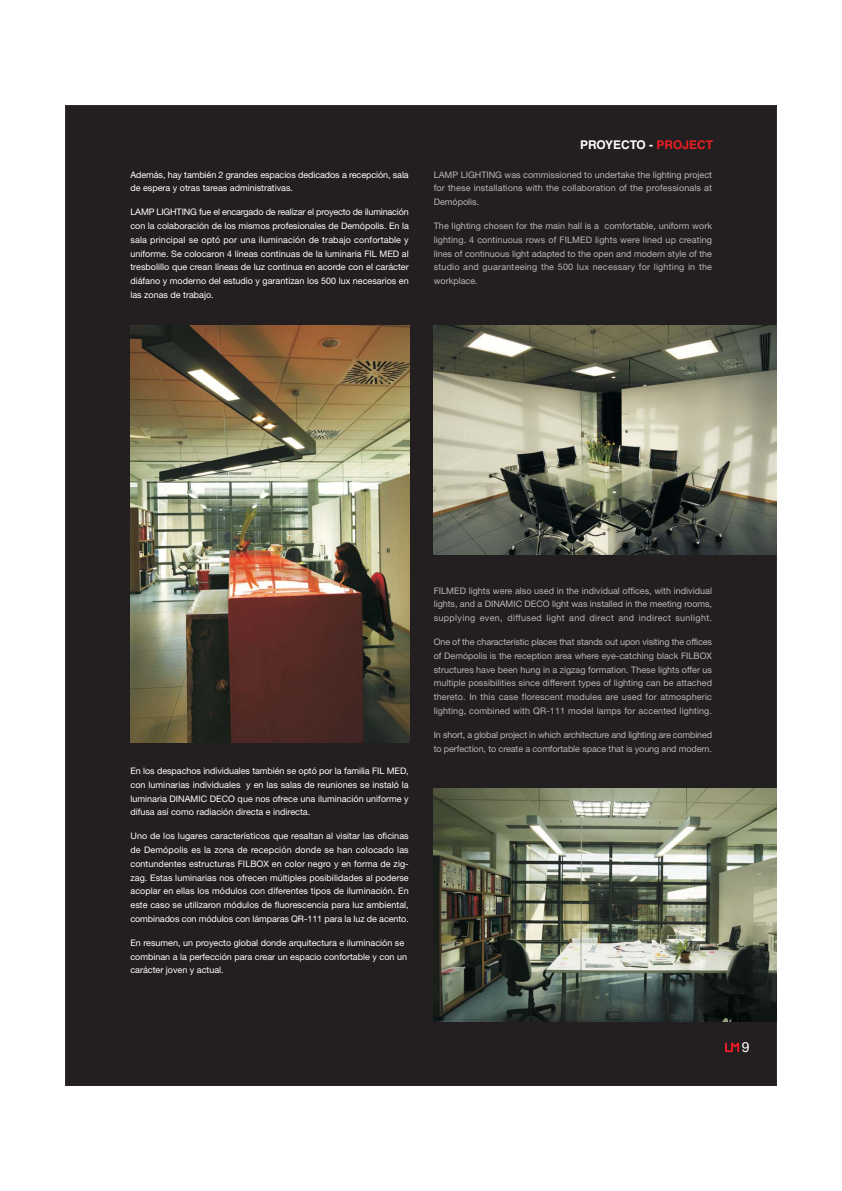
<style>
.page{position:relative;width:842px;height:1191px;background:#fff}
.page>*{position:absolute;margin:0;border:0;box-sizing:border-box;transform-origin:0 0}
.t1{font:14px "Helvetica Neue";color:#fff}
.t2{font:700 12px "Helvetica";color:#fff}
.t3{font:9px/13.8px "Helvetica Neue";color:#fff;text-align:justify}
.t4{font:9px/13.8px "Helvetica Neue";letter-spacing:.01em;color:#b8b7b5;text-align:justify}
.t5{font:9px/13.8px "Helvetica Neue";letter-spacing:-.015em;color:#b8b7b5}
.s1{color:#ed1c24}
</style>
<div class="page">
<div style="left:65px;top:105px;width:712px;height:981px;background:#231f20;border:1px solid #231f20"></div>
<img style="left:131px;top:326px;width:278px;height:417px">
<img style="left:434px;top:326px;width:343px;height:229px">
<img style="left:434px;top:789px;width:343px;height:232px">
<svg style="left:725px;top:1042px;width:15px;height:11px"></svg>
<p class="t3" style="left:130px;top:168px;width:280px">Además, hay también 2 grandes espacios dedicados a recepción, sala de espera y otras tareas administrativas.</p>
<p class="t3" style="left:130px;top:206px;width:280px">LAMP LIGHTING fue el encargado de realizar el proyecto de iluminación con la colaboración de los mismos profesionales de Demópolis. En la sala principal se optó por una iluminación de trabajo confortable y uniforme. Se colocaron 4 líneas continuas de la luminaria FIL MED al tresbolillo que crean líneas de luz continua en acorde con el carácter diáfano y moderno del estudio y garantizan los 500 lux necesarios en las zonas de trabajo.</p>
<h2 class="t2" style="left:580px;top:140px;width:134px">PROYECTO - <span class="s1">PROJECT</span></h2>
<p class="t4" style="left:434px;top:168px;width:280px">LAMP LIGHTING was commissioned to undertake the lighting project for these installations with the collaboration of the professionals at Demópolis.</p>
<p class="t4" style="left:434px;top:220px;width:280px">The lighting chosen for the main hall is a comfortable, uniform work lighting. 4 continuous rows of FILMED lights were lined up creating lines of continuous light adapted to the open and modern style of the studio and guaranteeing the 500 lux necessary for lighting in the workplace.</p>
<p class="t3" style="left:130px;top:765px;width:280px">En los despachos individuales también se optó por la familia FIL MED, con luminarias individuales y en las salas de reuniones se instaló la luminaria DINAMIC DECO que nos ofrece una iluminación uniforme y difusa así como radiación directa e indirecta.</p>
<p class="t3" style="left:130px;top:830px;width:280px">Uno de los lugares característicos que resaltan al visitar las oficinas de Demópolis es la zona de recepción donde se han colocado las contundentes estructuras FILBOX en color negro y en forma de zig&shy;zag. Estas luminarias nos ofrecen múltiples posibilidades al poderse acoplar en ellas los módulos con diferentes tipos de iluminación. En este caso se utilizaron módulos de fluorescencia para luz ambiental, combinados con módulos con lámparas QR-111 para la luz de acento.</p>
<p class="t3" style="left:130px;top:936px;width:278px;text-align:left">En resumen, un proyecto global donde arquitectura e iluminación se combinan a la perfección para crear un espacio confortable y con un carácter joven y actual.</p>
<p class="t4" style="left:434px;top:584px;width:280px">FILMED lights were also used in the individual offices, with individual lights, and a DINAMIC DECO light was installed in the meeting rooms, supplying even, diffused light and direct and indirect sunlight.</p>
<p class="t4" style="left:434px;top:636px;width:280px">One of the characteristic places that stands out upon visiting the offices of Demópolis is the reception area where eye-catching black FILBOX structures have been hung in a zigzag formation. These lights offer us multiple possibilities since different types of lighting can be attached thereto. In this case florescent modules are used for atmospheric lighting, combined with QR-111 model lamps for accented lighting.</p>
<p class="t5" style="left:434px;top:728px;width:280px">In short, a global project in which architecture and lighting are combined to perfection, to create a comfortable space that is young and modern.</p>
<h1 class="t1" style="left:742px;top:1042px;width:9px">9</h1>
</div>
